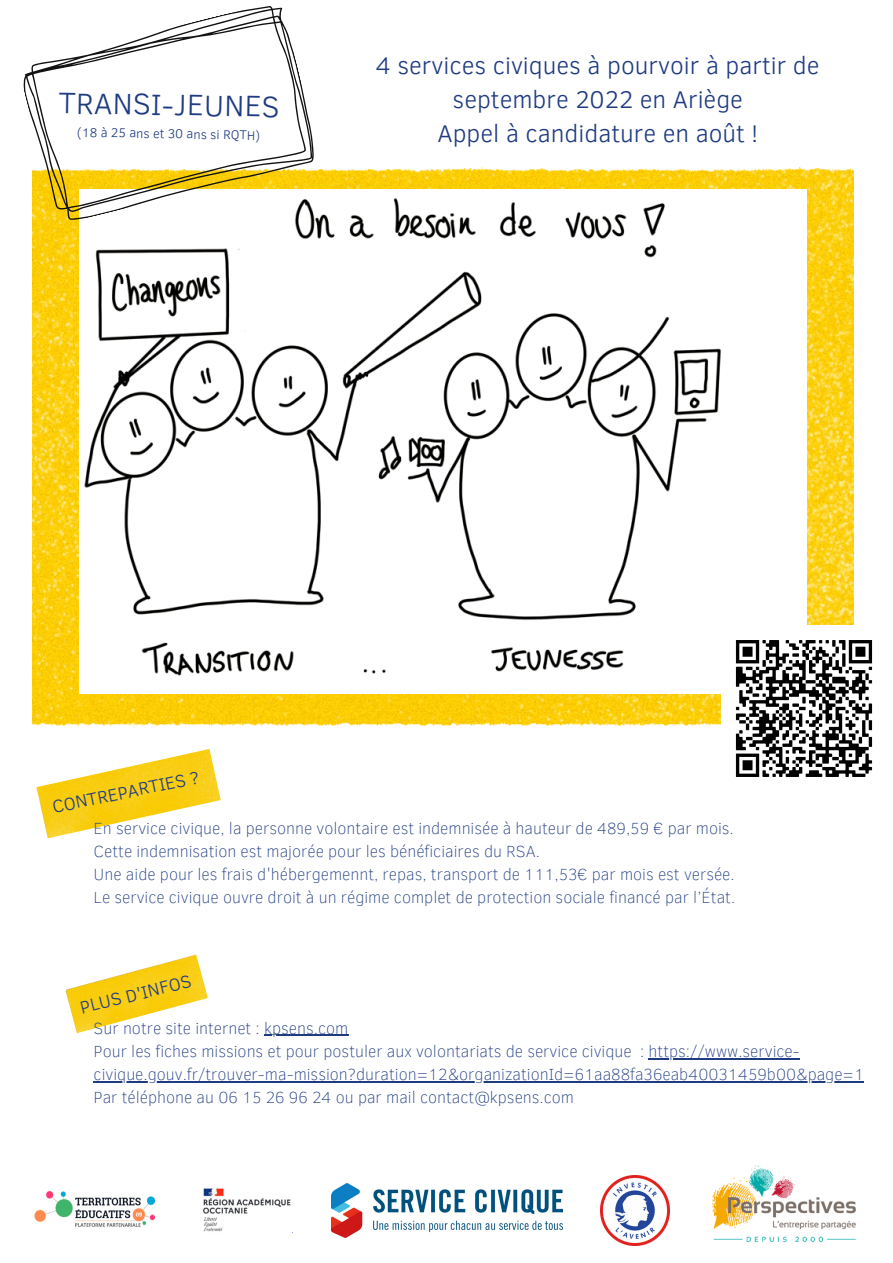
<style>
.page{position:relative;width:893px;height:1263px;background:#fff}
.page>*{position:absolute;margin:0;border:0;box-sizing:border-box;transform-origin:0 0}
.t1{font:300 30.22px "Clear Sans";color:#1f3b82}
.t2{font:300 24.75px/34.3px "Clear Sans";color:#1f3b82;text-align:center}
.t3{font:300 18px "Clear Sans";color:#1f3b82}
.t4{font:100 16.5px/23.1px "Clear Sans";color:#1f3b82}
.t5{font:300 12.98px "Clear Sans";color:#1f3b82}
</style>
<div class="page">
<img style="left:202px;top:1189px;width:89px;height:43px">
<img style="left:33px;top:166px;width:820px;height:562px">
<img style="left:80px;top:189px;width:726px;height:504px">
<img style="left:34px;top:1191px;width:121px;height:36px">
<svg style="left:23px;top:6px;width:298px;height:220px"></svg>
<img style="left:331px;top:1183px;width:231px;height:54px">
<img style="left:65px;top:954px;width:143px;height:79px">
<img style="left:36px;top:749px;width:185px;height:89px">
<img style="left:601px;top:1176px;width:69px;height:69px">
<img style="left:712px;top:1165px;width:144px;height:77px">
<img style="left:721px;top:626px;width:152px;height:151px">
<hr style="left:264px;top:1035px;width:84px;height:1px;background:#1f3b82">
<hr style="left:648px;top:1058px;width:152px;height:1px;background:#1f3b82">
<hr style="left:94px;top:1081px;width:770px;height:1px;background:#1f3b82">
<h1 class="t1" style="left:59px;top:81px;width:223px;rotate:1deg">TRANSI-JEUNES</h1>
<p class="t5" style="left:77px;top:123px;width:185px;rotate:1deg">(18 à 25 ans et 30 ans si RQTH)</p>
<h2 class="t2" style="left:376px;top:47px;width:445px">4 services civiques à pourvoir à partir de septembre 2022 en Ariège<br>Appel à candidature en août !</h2>
<p class="t3" style="left:50px;top:794px;width:151px;rotate:-12deg">CONTREPARTIES ?</p>
<p class="t4" style="left:94px;top:816px;width:643px">En service civique, la personne volontaire est indemnisée à hauteur de 489,59 € par mois.<br>Cette indemnisation est majorée pour les bénéficiaires du RSA.<br>Une aide pour les frais d'hébergemennt, repas, transport de 111,53€ par mois est versée.<br>Le service civique ouvre droit à un régime complet de protection sociale financé par l’État.</p>
<p class="t3" style="left:77px;top:995px;width:115px;rotate:-14deg">PLUS D'INFOS</p>
<p class="t4" style="left:94px;top:1015px;width:772px">Sur notre site internet : kpsens.com<br>Pour les fiches missions et pour postuler aux volontariats de service civique : https://www.service&shy;civique.gouv.fr/trouver-ma-mission?duration=12&amp;organizationId=61aa88fa36eab40031459b00&amp;page=1<br>Par téléphone au 06 15 26 96 24 ou par mail contact@kpsens.com</p>
</div>
